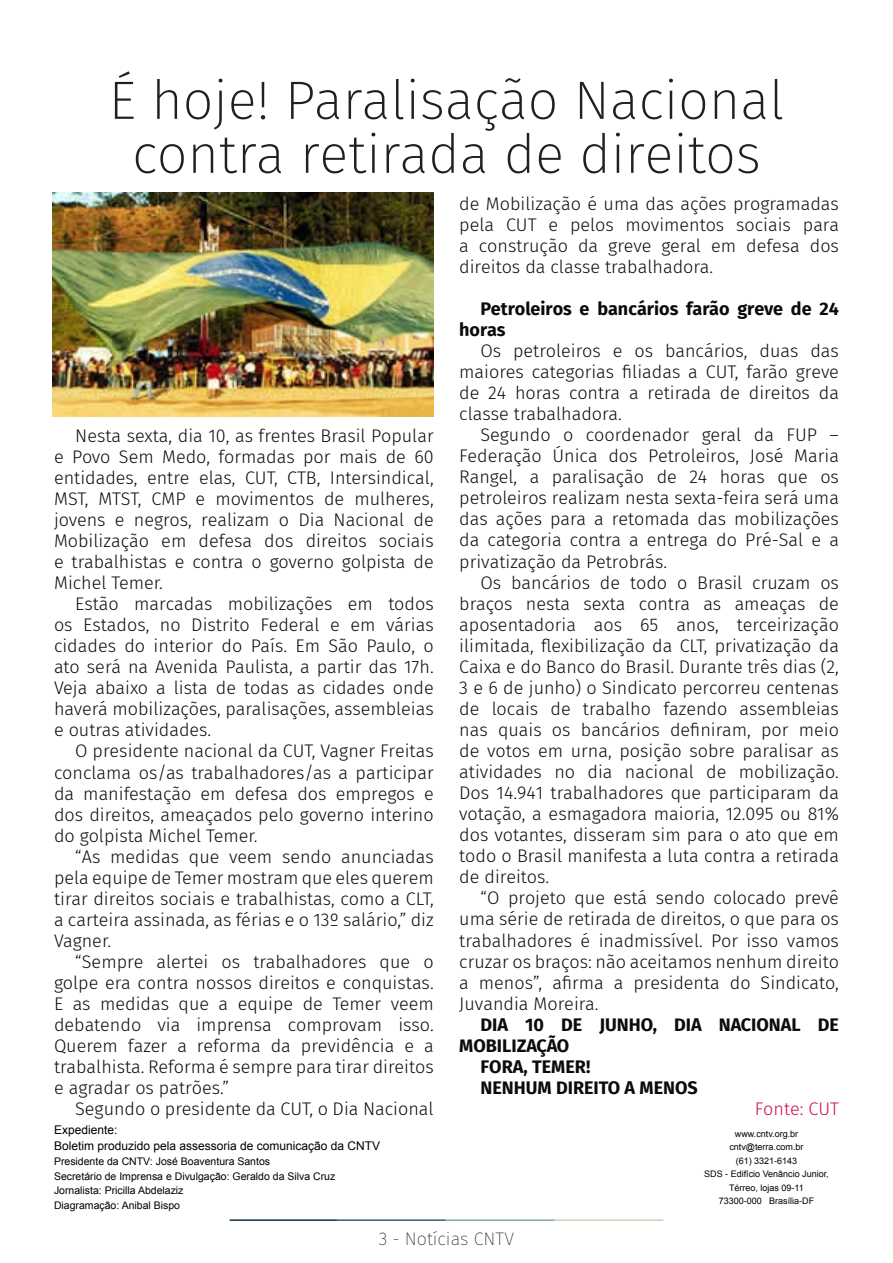
<style>
.page{position:relative;width:893px;height:1263px;background:#fff}
.page>*{position:absolute;margin:0;border:0;box-sizing:border-box;transform-origin:0 0}
.t1{font:200 54px/54px "Fira Sans";color:#231f20;text-align:center}
.t2{font:300 18.15px/21px "Fira Sans";color:#080d0b;text-align:justify}
.t3{font:700 18.15px/21px "Fira Sans";color:#080d0b}
.t4{font:300 18.15px "Fira Sans";color:#d00d51}
.t5{font:200 18px "Fira Sans";color:#231f20}
.t6{font:12px "Arial";color:#000}
.t7{font:10.5px "Arial";color:#000}
.t8{font:9px/13.5px "Arial";color:#000;text-align:center}
</style>
<div class="page">
<hr style="left:230px;top:1219px;width:107px;height:2px;background:#0e323f">
<hr style="left:337px;top:1219px;width:109px;height:2px;background:#3a5f6d">
<hr style="left:446px;top:1219px;width:109px;height:2px;background:#87a59a">
<hr style="left:555px;top:1219px;width:108px;height:2px;background:#c6d5b7">
<img style="left:53px;top:193px;width:381px;height:223px">
<p class="t1" style="left:109px;top:73px;width:677px">É hoje! Paralisação Nacional contra retirada de direitos</p>
<p class="t2" style="left:54px;top:425px;width:381px;text-indent:21px">Nesta sexta, dia 10, as frentes Brasil Popular e Povo Sem Medo, formadas por mais de 60 entidades, entre elas, CUT, CTB, Intersindical, MST, MTST, CMP e movimentos de mulheres, jovens e negros, realizam o Dia Nacional de Mobilização em defesa dos direitos sociais e trabalhistas e contra o governo golpista de Michel Temer.</p>
<p class="t2" style="left:54px;top:593px;width:381px;text-indent:21px">Estão marcadas mobilizações em todos os Estados, no Distrito Federal e em várias cidades do interior do País. Em São Paulo, o ato será na Avenida Paulista, a partir das 17h.<br>Veja abaixo a lista de todas as cidades onde haverá mobilizações, paralisações, assembleias e outras atividades.</p>
<p class="t2" style="left:54px;top:740px;width:381px;text-indent:21px">O presidente nacional da CUT, Vagner Freitas conclama os/as trabalhadores/as a participar da manifestação em defesa dos empregos e dos direitos, ameaçados pelo governo interino do golpista Michel Temer.</p>
<p class="t2" style="left:54px;top:846px;width:381px;text-indent:21px">“As medidas que veem sendo anunciadas pela equipe de Temer mostram que eles querem tirar direitos sociais e trabalhistas, como a CLT, a carteira assinada, as férias e o 13º salário,” diz Vagner.</p>
<p class="t2" style="left:54px;top:951px;width:381px;text-indent:21px">“Sempre alertei os trabalhadores que o golpe era contra nossos direitos e conquistas.<br>E as medidas que a equipe de Temer veem debatendo via imprensa comprovam isso.<br>Querem fazer a reforma da previdência e a trabalhista. Reforma é sempre para tirar direitos e agradar os patrões.”</p>
<p class="t2" style="left:75px;top:1098px;width:360px">Segundo o presidente da CUT, o Dia Nacional</p>
<p class="t6" style="left:54px;top:1122px;width:65px">Expediente:</p>
<p class="t6" style="left:54px;top:1138px;width:328px">Boletim produzido pela assessoria de comunicação da CNTV</p>
<p class="t7" style="left:54px;top:1154px;width:218px">Presidente da CNTV: José Boaventura Santos</p>
<p class="t7" style="left:54px;top:1169px;width:283px">Secretário de Imprensa e Divulgação: Geraldo da Silva Cruz</p>
<p class="t7" style="left:54px;top:1184px;width:131px">Jornalista: Pricilla Abdelaziz</p>
<p class="t7" style="left:54px;top:1198px;width:128px">Diagramação: Anibal Bispo</p>
<p class="t2" style="left:459px;top:193px;width:381px">de Mobilização é uma das ações programadas pela CUT e pelos movimentos sociais para a construção da greve geral em defesa dos direitos da classe trabalhadora.</p>
<p class="t3" style="left:459px;top:297px;width:381px;text-indent:21px">Petroleiros e bancários farão greve de 24 horas</p>
<p class="t2" style="left:459px;top:340px;width:381px;text-indent:21px">Os petroleiros e os bancários, duas das maiores categorias filiadas a CUT, farão greve de 24 horas contra a retirada de direitos da classe trabalhadora.</p>
<p class="t2" style="left:459px;top:424px;width:381px;text-indent:21px">Segundo o coordenador geral da FUP – Federação Única dos Petroleiros, José Maria Rangel, a paralisação de 24 horas que os petroleiros realizam nesta sexta-feira será uma das ações para a retomada das mobilizações da categoria contra a entrega do Pré-Sal e a privatização da Petrobrás.</p>
<p class="t2" style="left:459px;top:572px;width:381px;text-indent:21px">Os bancários de todo o Brasil cruzam os braços nesta sexta contra as ameaças de aposentadoria aos 65 anos, terceirização ilimitada, flexibilização da CLT, privatização da Caixa e do Banco do Brasil. Durante três dias (2, 3 e 6 de junho) o Sindicato percorreu centenas de locais de trabalho fazendo assembleias nas quais os bancários definiram, por meio de votos em urna, posição sobre paralisar as atividades no dia nacional de mobilização.<br>Dos 14.941 trabalhadores que participaram da votação, a esmagadora maioria, 12.095 ou 81% dos votantes, disseram sim para o ato que em todo o Brasil manifesta a luta contra a retirada de direitos.</p>
<p class="t2" style="left:459px;top:887px;width:381px;text-indent:21px">“O projeto que está sendo colocado prevê uma série de retirada de direitos, o que para os trabalhadores é inadmissível. Por isso vamos cruzar os braços: não aceitamos nenhum direito a menos”, afirma a presidenta do Sindicato, Juvandia Moreira.</p>
<p class="t3" style="left:459px;top:1013px;width:381px;text-indent:21px">DIA 10 DE JUNHO, DIA NACIONAL DE<br>MOBILIZAÇÃO</p>
<p class="t3" style="left:480px;top:1055px;width:111px">FORA, TEMER!</p>
<p class="t3" style="left:480px;top:1076px;width:219px">NENHUM DIREITO A MENOS</p>
<p class="t4" style="left:755px;top:1096px;width:86px">Fonte: CUT</p>
<p class="t8" style="left:735px;top:1127px;width:65px">www.cntv.org.br</p>
<p class="t8" style="left:729px;top:1140px;width:76px">cntv@terra.com.br</p>
<p class="t8" style="left:736px;top:1154px;width:63px">(61) 3321-6143</p>
<p class="t8" style="left:704px;top:1167px;width:126px">SDS - Edifício Venâncio Junior,<br>Térreo, lojas 09-11</p>
<p class="t8" style="left:719px;top:1194px;width:97px">73300-000 Brasília-DF</p>
<p class="t5" style="left:379px;top:1226px;width:137px">3 - Notícias CNTV</p>
</div>
